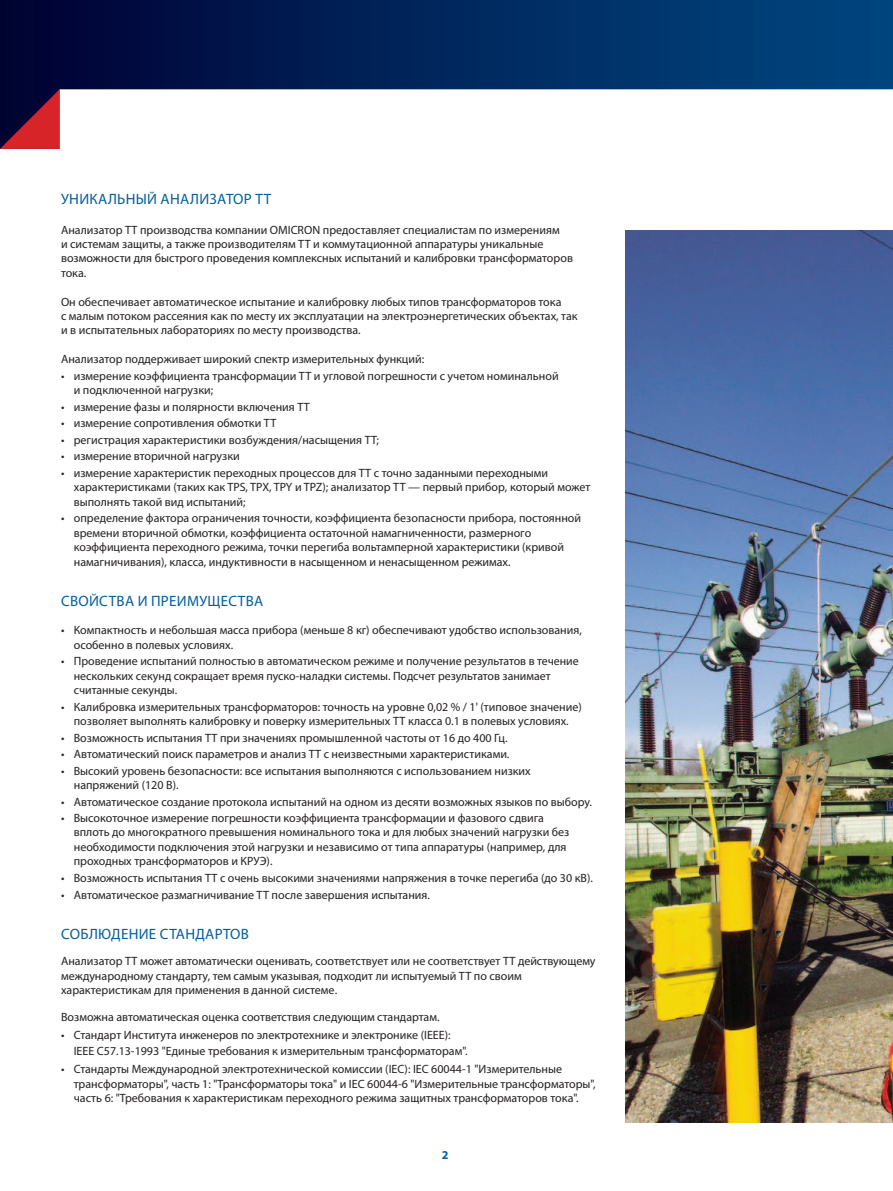
<style>
.page{position:relative;width:893px;height:1191px;background:#fff}
.page>*{position:absolute;margin:0;border:0;box-sizing:border-box;transform-origin:0 0}
.t1{font:15px "Myriad Pro";letter-spacing:.02em;color:#045d9f}
.t2{font:12px/14.4px "Myriad Pro";color:#231f20}
.t3{font:700 12px "Myriad Pro";color:#045d9f}
</style>
<div class="page">
<svg style="left:0;top:0;width:893px;height:90px;background:#01265c"></svg>
<svg style="left:0;top:89px;width:60px;height:60px;background:#6a142d"></svg>
<img style="left:625px;top:231px;width:268px;height:892px">
<p class="t1" style="left:61px;top:190px;width:212px">УНИКАЛЬНЫЙ АНАЛИЗАТОР ТТ</p>
<p class="t2" style="left:61px;top:222px;width:513px">Анализатор ТТ производства компании OMICRON предоставляет специалистам по измерениям<br>и системам защиты, а также производителям ТТ и коммутационной аппаратуры уникальные возможности для быстрого проведения комплексных испытаний и калибровки трансформаторов тока.</p>
<p class="t2" style="left:61px;top:294px;width:518px">Он обеспечивает автоматическое испытание и калибровку любых типов трансформаторов тока<br>с малым потоком рассеяния как по месту их эксплуатации на электроэнергетических объектах, так и в испытательных лабораториях по месту производства.</p>
<p class="t2" style="left:61px;top:352px;width:365px">Анализатор поддерживает широкий спектр измерительных функций:</p>
<p class="t2" style="left:74px;top:368px;width:486px;text-indent:-13px">• измерение коэффициента трансформации ТТ и угловой погрешности с учетом номинальной и подключенной нагрузки;</p>
<p class="t2" style="left:61px;top:399px;width:250px">• измерение фазы и полярности включения ТТ</p>
<p class="t2" style="left:61px;top:416px;width:217px">• измерение сопротивления обмотки ТТ</p>
<p class="t2" style="left:61px;top:432px;width:319px">• регистрация характеристики возбуждения/насыщения ТТ;</p>
<p class="t2" style="left:61px;top:449px;width:180px">• измерение вторичной нагрузки</p>
<p class="t2" style="left:74px;top:465px;width:518px;text-indent:-13px">• измерение характеристик переходных процессов для ТТ с точно заданными переходными характеристиками (таких как TPS, TPX, TPY и TPZ); анализатор ТТ — первый прибор, который может выполнять такой вид испытаний;</p>
<p class="t2" style="left:74px;top:510px;width:509px;text-indent:-13px">• определение фактора ограничения точности, коэффициента безопасности прибора, постоянной времени вторичной обмотки, коэффициента остаточной намагниченности, размерного коэффициента переходного режима, точки перегиба вольтамперной характеристики (кривой намагничивания), класса, индуктивности в насыщенном и ненасыщенном режимах.</p>
<p class="t1" style="left:61px;top:591px;width:204px">СВОЙСТВА И ПРЕИМУЩЕСТВА</p>
<p class="t2" style="left:74px;top:623px;width:510px;text-indent:-13px">• Компактность и небольшая масса прибора (меньше 8 кг) обеспечивают удобство использования, особенно в полевых условиях.</p>
<p class="t2" style="left:74px;top:654px;width:507px;text-indent:-13px">• Проведение испытаний полностью в автоматическом режиме и получение результатов в течение нескольких секунд сокращает время пуско-наладки системы. Подсчет результатов занимает считанные секунды.</p>
<p class="t2" style="left:61px;top:699px;width:522px;text-align:center">• Калибровка измерительных трансформаторов: точность на уровне 0,02 % / 1' (типовое значение) позволяет выполнять калибровку и поверку измерительных ТТ класса 0.1 в полевых условиях.</p>
<p class="t2" style="left:61px;top:730px;width:448px">• Возможность испытания ТТ при значениях промышленной частоты от 16 до 400 Гц.</p>
<p class="t2" style="left:61px;top:746px;width:450px">• Автоматический поиск параметров и анализ ТТ с неизвестными характеристиками.</p>
<p class="t2" style="left:74px;top:763px;width:458px;text-indent:-13px">• Высокий уровень безопасности: все испытания выполняются с использованием низких напряжений (120 В).</p>
<p class="t2" style="left:61px;top:794px;width:533px">• Автоматическое создание протокола испытаний на одном из десяти возможных языков по выбору.</p>
<p class="t2" style="left:74px;top:810px;width:497px;text-indent:-13px">• Высокоточное измерение погрешности коэффициента трансформации и фазового сдвига вплоть до многократного превышения номинального тока и для любых значений нагрузки без необходимости подключения этой нагрузки и независимо от типа аппаратуры (например, для проходных трансформаторов и КРУЭ).</p>
<p class="t2" style="left:61px;top:870px;width:533px">• Возможность испытания ТТ с очень высокими значениями напряжения в точке перегиба (до 30 кВ).</p>
<p class="t2" style="left:61px;top:887px;width:371px">• Автоматическое размагничивание ТТ после завершения испытания.</p>
<p class="t1" style="left:61px;top:924px;width:189px">СОБЛЮДЕНИЕ СТАНДАРТОВ</p>
<p class="t2" style="left:61px;top:954px;width:536px">Анализатор ТТ может автоматически оценивать, соответствует или не соответствует ТТ действующему международному стандарту, тем самым указывая, подходит ли испытуемый ТТ по своим характеристикам для применения в данной системе.</p>
<p class="t2" style="left:61px;top:1009px;width:380px">Возможна автоматическая оценка соответствия следующим стандартам.</p>
<p class="t2" style="left:74px;top:1026px;width:395px;line-height:16.2px;text-indent:-13px">• Стандарт Института инженеров по электротехнике и электронике (IEEE):<br>IEEE C57.13-1993 "Единые требования к измерительным трансформаторам".</p>
<p class="t2" style="left:74px;top:1061px;width:523px;text-indent:-13px">• Стандарты Международной электротехнической комиссии (IEC): IEC 60044-1 "Измерительные трансформаторы", часть 1: "Трансформаторы тока" и IEC 60044-6 "Измерительные трансформаторы", часть 6: "Требования к характеристикам переходного режима защитных трансформаторов тока".</p>
<p class="t3" style="left:442px;top:1146px;width:8px">2</p>
</div>
